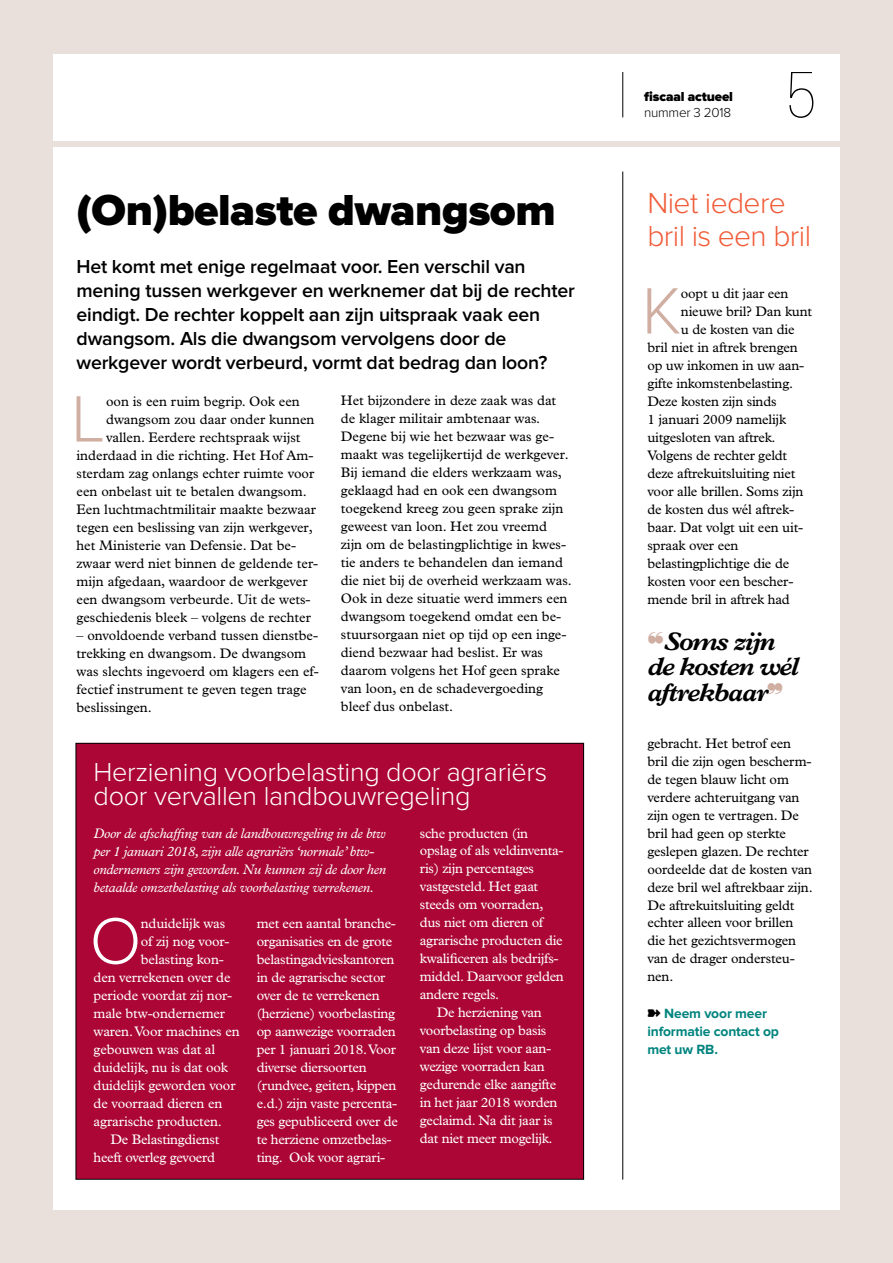
<style>
.page{position:relative;width:893px;height:1263px;background:#e9dfdb}
.page>*{position:absolute;margin:0;border:0;box-sizing:border-box;transform-origin:0 0}
.t1{font:300 67.8px "Proxima Nova";color:#d0afa2}
.t2{font:300 67.8px "Proxima Nova";color:#fff}
.t3{font:100 63px "Glypha LT Std";color:#000}
.t4{font:900 45px "Proxima Nova";letter-spacing:-.01em;color:#000}
.t5{font:300 30px/33px "Proxima Nova";letter-spacing:-.02em;color:#f15b38}
.t6{font:300 27px/24px "Proxima Nova";letter-spacing:-.01em;color:#fff}
.t7{font:italic 700 25.5px/25.5px "Plantin Std";letter-spacing:-.05em;color:#000}
.t8{font:600 19.5px/24px "Proxima Nova";letter-spacing:-.01em;color:#000}
.t9{font:13.8px/18px "Plantin Std";color:#000}
.t10{font:13.8px/18px "Plantin Std";letter-spacing:-.02em;color:#fff}
.t11{font:italic 13.8px/18px "Plantin Std";letter-spacing:-.02em;color:#fff}
.t12{font:700 13.8px/18px "Proxima Nova";letter-spacing:-.01em;color:#00847e}
.t13{font:900 13.5px/16.5px "Proxima Nova";letter-spacing:-.01em;color:#000}
.s1{font-weight:300}
.s2{color:#d0afa2}
</style>
<div class="page">
<div style="left:53px;top:54px;width:787px;height:1156px;background:#fff"></div>
<div style="left:0;top:141px;width:893px;height:6px;background:#e9dfdb"></div>
<hr style="left:622px;top:72px;width:1px;height:45px;background:#000">
<div style="left:76px;top:743px;width:508px;height:436px;background:#ab0635"></div>
<hr style="left:622px;top:171px;width:1px;height:1008px;background:#000">
<p class="t4" style="left:77px;top:189px;width:481px">(On)belaste dwangsom</p>
<p class="t8" style="left:77px;top:255px;width:500px">Het komt met enige regelmaat voor. Een verschil van mening tussen werkgever en werknemer dat bij de rechter eindigt. De rechter koppelt aan zijn uitspraak vaak een dwangsom. Als die dwangsom vervolgens door de werkgever wordt verbeurd, vormt dat bedrag dan loon?</p>
<p class="t1" style="left:72px;top:388px;width:34px">L</p>
<p class="t9" style="left:106px;top:392px;width:195px">oon is een ruim begrip. Ook een</p>
<p class="t9" style="left:341px;top:392px;width:232px">Het bijzondere in deze zaak was dat de klager militair ambtenaar was.<br>Degene bij wie het bezwaar was ge&shy;maakt was tegelijkertijd de werkgever.<br>Bij iemand die elders werkzaam was, geklaagd had en ook een dwangsom toegekend kreeg zou geen sprake zijn geweest van loon. Het zou vreemd zijn om de belastingplichtige in kwes&shy;tie anders te behandelen dan iemand die niet bij de overheid werkzaam was.<br>Ook in deze situatie werd immers een dwangsom toegekend omdat een be&shy;stuursorgaan niet op tijd op een inge&shy;diend bezwaar had beslist. Er was daarom volgens het Hof geen sprake van loon, en de schadevergoeding bleef dus onbelast.</p>
<p class="t9" style="left:106px;top:410px;width:210px">dwangsom zou daar onder kunnen</p>
<p class="t9" style="left:106px;top:428px;width:196px">vallen. Eerdere rechtspraak wijst</p>
<p class="t9" style="left:77px;top:446px;width:239px">inderdaad in die richting. Het Hof Am-</p>
<p class="t9" style="left:77px;top:464px;width:239px">sterdam zag onlangs echter ruimte voor</p>
<p class="t9" style="left:77px;top:482px;width:232px">een onbelast uit te betalen dwangsom.</p>
<p class="t9" style="left:77px;top:500px;width:241px">Een luchtmachtmilitair maakte bezwaar</p>
<p class="t9" style="left:77px;top:518px;width:238px">tegen een beslissing van zijn werkgever,</p>
<p class="t9" style="left:77px;top:536px;width:221px">het Ministerie van Defensie. Dat be-</p>
<p class="t9" style="left:77px;top:554px;width:243px">zwaar werd niet binnen de geldende ter-</p>
<p class="t9" style="left:77px;top:572px;width:233px">mijn afgedaan, waardoor de werkgever</p>
<p class="t9" style="left:77px;top:590px;width:236px">een dwangsom verbeurde. Uit de wets-</p>
<p class="t9" style="left:77px;top:608px;width:236px">geschiedenis bleek – volgens de rechter</p>
<p class="t9" style="left:77px;top:626px;width:244px">– onvoldoende verband tussen dienstbe&shy;trekking en dwangsom. De dwangsom was slechts ingevoerd om klagers een ef&shy;fectief instrument te geven tegen trage beslissingen.</p>
<p class="t6" style="left:94px;top:761px;width:455px">Herziening voorbelasting door agrariërs door vervallen landbouwregeling</p>
<p class="t11" style="left:94px;top:824px;width:294px">Door de afschaffing van de landbouwregeling in de btw per 1 januari 2018, zijn alle agrariërs ‘normale’ btw&shy;ondernemers zijn geworden. Nu kunnen zij de door hen betaalde omzetbelasting als voorbelasting verrekenen.</p>
<p class="t2" style="left:90px;top:910px;width:53px">O</p>
<p class="t10" style="left:141px;top:914px;width:86px">nduidelijk was</p>
<p class="t10" style="left:420px;top:824px;width:110px">sche producten (in</p>
<p class="t10" style="left:420px;top:842px;width:145px">opslag of als veldinventa-</p>
<p class="t10" style="left:420px;top:860px;width:116px">ris) zijn percentages</p>
<p class="t10" style="left:420px;top:878px;width:120px">vastgesteld. Het gaat</p>
<p class="t10" style="left:420px;top:896px;width:125px">steeds om voorraden,</p>
<p class="t10" style="left:420px;top:914px;width:125px">dus niet om dieren of</p>
<p class="t10" style="left:420px;top:932px;width:144px">agrarische producten die</p>
<p class="t10" style="left:420px;top:950px;width:140px">kwalificeren als bedrijfs-</p>
<p class="t10" style="left:420px;top:968px;width:146px">middel. Daarvoor gelden</p>
<p class="t10" style="left:420px;top:986px;width:81px">andere regels.</p>
<p class="t10" style="left:437px;top:1004px;width:106px">De herziening van</p>
<p class="t10" style="left:420px;top:1022px;width:128px">voorbelasting op basis</p>
<p class="t10" style="left:420px;top:1040px;width:133px">van deze lijst voor aan-</p>
<p class="t10" style="left:420px;top:1058px;width:126px">wezige voorraden kan</p>
<p class="t10" style="left:420px;top:1076px;width:138px">gedurende elke aangifte</p>
<p class="t10" style="left:420px;top:1094px;width:139px">in het jaar 2018 worden</p>
<p class="t10" style="left:420px;top:1112px;width:134px">geclaimd. Na dit jaar is</p>
<p class="t10" style="left:420px;top:1130px;width:134px">dat niet meer mogelijk.</p>
<p class="t10" style="left:257px;top:914px;width:143px">met een aantal branche&shy;organisaties en de grote belastingadvieskantoren in de agrarische sector over de te verrekenen (herziene) voorbelasting op aanwezige voorraden per 1 januari 2018. Voor diverse diersoorten (rundvee, geiten, kippen e.d.) zijn vaste percenta&shy;ges gepubliceerd over de te herziene omzetbelas&shy;ting. Ook voor agrari-</p>
<p class="t10" style="left:141px;top:932px;width:90px">of zij nog voor-</p>
<p class="t10" style="left:141px;top:950px;width:85px">belasting kon-</p>
<p class="t10" style="left:94px;top:968px;width:138px">den verrekenen over de</p>
<p class="t10" style="left:94px;top:986px;width:140px">periode voordat zij nor-</p>
<p class="t10" style="left:94px;top:1004px;width:133px">male btw-ondernemer</p>
<p class="t10" style="left:94px;top:1022px;width:148px">waren. Voor machines en</p>
<p class="t10" style="left:94px;top:1040px;width:123px">gebouwen was dat al</p>
<p class="t10" style="left:94px;top:1058px;width:136px">duidelijk, nu is dat ook</p>
<p class="t10" style="left:94px;top:1076px;width:144px">duidelijk geworden voor</p>
<p class="t10" style="left:94px;top:1094px;width:130px">de voorraad dieren en</p>
<p class="t10" style="left:94px;top:1112px;width:130px">agrarische producten.</p>
<p class="t10" style="left:111px;top:1130px;width:110px">De Belastingdienst</p>
<p class="t10" style="left:94px;top:1148px;width:123px">heeft overleg gevoerd</p>
<p class="t13" style="left:644px;top:89px;width:90px">fiscaal actueel <span class="s1">nummer 3 2018</span></p>
<p class="t3" style="left:785px;top:58px;width:33px">5</p>
<p class="t5" style="left:647px;top:188px;width:165px">Niet iedere bril is een bril</p>
<p class="t1" style="left:642px;top:280px;width:41px">K</p>
<p class="t9" style="left:681px;top:284px;width:109px">oopt u dit jaar een</p>
<p class="t9" style="left:681px;top:302px;width:133px">nieuwe bril? Dan kunt</p>
<p class="t9" style="left:681px;top:320px;width:115px">u de kosten van die</p>
<p class="t9" style="left:647px;top:338px;width:152px">bril niet in aftrek brengen</p>
<p class="t9" style="left:647px;top:356px;width:158px">op uw inkomen in uw aan-</p>
<p class="t9" style="left:647px;top:374px;width:147px">gifte inkomstenbelasting.</p>
<p class="t9" style="left:647px;top:392px;width:131px">Deze kosten zijn sinds</p>
<p class="t9" style="left:647px;top:410px;width:140px">1 januari 2009 namelijk</p>
<p class="t9" style="left:647px;top:428px;width:130px">uitgesloten van aftrek.</p>
<p class="t9" style="left:647px;top:446px;width:141px">Volgens de rechter geldt</p>
<p class="t9" style="left:647px;top:464px;width:149px">deze aftrekuitsluiting niet</p>
<p class="t9" style="left:647px;top:482px;width:158px">voor alle brillen. Soms zijn</p>
<p class="t9" style="left:647px;top:500px;width:148px">de kosten dus wél aftrek-</p>
<p class="t9" style="left:647px;top:518px;width:157px">baar. Dat volgt uit een uit-</p>
<p class="t9" style="left:647px;top:536px;width:92px">spraak over een</p>
<p class="t9" style="left:647px;top:554px;width:143px">belastingplichtige die de</p>
<p class="t9" style="left:647px;top:572px;width:147px">kosten voor een bescher-</p>
<p class="t9" style="left:647px;top:590px;width:144px">mende bril in aftrek had</p>
<p class="t7" style="left:647px;top:628px;width:153px"><span class="s2">❝</span>Soms zijn de kosten wél aftrekbaar</p>
<p class="t9" style="left:647px;top:734px;width:167px">gebracht. Het betrof een bril die zijn ogen bescherm&shy;de tegen blauw licht om verdere achteruitgang van zijn ogen te vertragen. De bril had geen op sterkte geslepen glazen. De rechter oordeelde dat de kosten van deze bril wel aftrekbaar zijn.<br>De aftrekuitsluiting geldt echter alleen voor brillen die het gezichtsvermogen van de drager ondersteu&shy;nen.</p>
<p class="t12" style="left:647px;top:1004px;width:133px;text-indent:17px">Neem voor meer informatie contact op met uw RB.</p>
</div>
